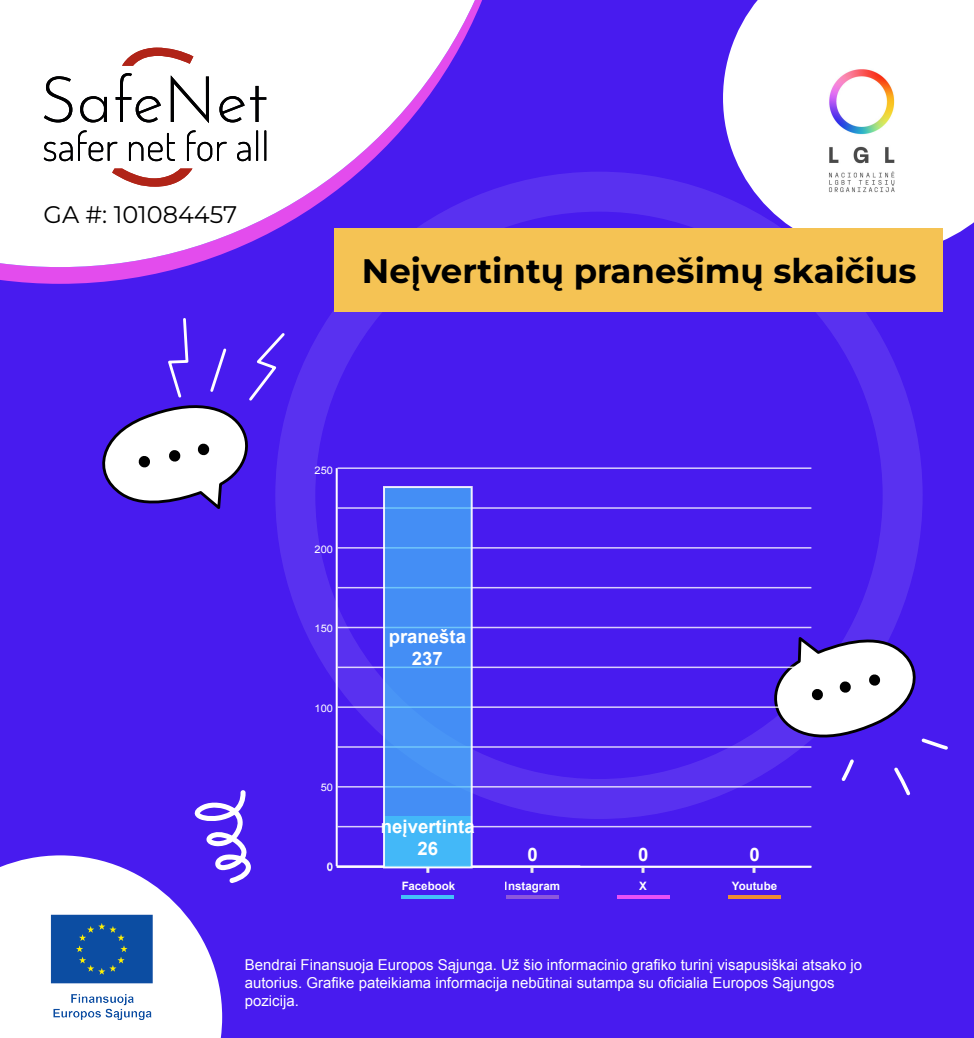
<style>
.page{position:relative;width:974px;height:1038px;background:#481bef}
.page>*{position:absolute;margin:0;border:0;box-sizing:border-box;transform-origin:0 0}
.t1{font:700 34px "Montserrat";color:#000}
.t2{font:24px "Montserrat";color:#000}
.t3{font:700 18.6px/22.2px "Arial";color:#fff;text-align:center}
.t4{font:15px/18px "Arial";color:#fff}
.t5{font:700 11.6px "Arial";color:#fff}
.t6{font:10.4px "Arial";color:#fff;scale:1.06 1}
</style>
<div class="page">
<svg style="left:0;top:0;width:482px;height:284px"></svg>
<svg style="left:0;top:0;width:475px;height:267px;fill:#fff"></svg>
<svg style="left:44px;top:48px;width:222px;height:139px;background:#e1dbdb"></svg>
<svg style="left:723px;top:0;width:251px;height:241px;background:#ede9fc"></svg>
<div style="left:275px;top:172px;width:648px;height:647px;border:40px solid #fff;border-radius:50%"></div>
<svg style="left:0;top:855px;width:222px;height:183px;fill:#fff"></svg>
<img style="left:39px;top:903px;width:126px;height:127px">
<svg style="left:194px;top:790px;width:57px;height:93px"></svg>
<svg style="left:749px;top:633px;width:199px;height:162px"></svg>
<svg style="left:102px;top:318px;width:185px;height:195px"></svg>
<img style="left:808px;top:56px;width:113px;height:155px">
<div style="left:335px;top:229px;width:608px;height:83px;background:#f5c354"></div>
<hr style="left:336px;top:468px;width:2px;height:398px;background:#fff">
<hr style="left:337px;top:866px;width:474px;height:2px;background:#fff">
<svg style="left:426px;top:868px;width:3px;height:5px"></svg>
<svg style="left:531px;top:868px;width:3px;height:5px"></svg>
<svg style="left:642px;top:868px;width:3px;height:5px"></svg>
<svg style="left:753px;top:868px;width:3px;height:5px"></svg>
<hr style="left:402px;top:896px;width:52px;height:3px;background:#43c1f9">
<hr style="left:506px;top:896px;width:52px;height:3px;background:#8c57dc">
<hr style="left:617px;top:896px;width:52px;height:3px;background:#ea51f6">
<hr style="left:728px;top:896px;width:52px;height:3px;background:#ee8d34">
<hr style="left:337px;top:865px;width:243px;height:2px;background:#fff">
<hr style="left:338px;top:826px;width:473px;height:1px;background:#fff">
<hr style="left:338px;top:786px;width:473px;height:2px;background:#fff">
<hr style="left:338px;top:746px;width:473px;height:2px;background:#fff">
<hr style="left:338px;top:706px;width:473px;height:2px;background:#fff">
<hr style="left:338px;top:667px;width:473px;height:1px;background:#fff">
<hr style="left:338px;top:627px;width:473px;height:1px;background:#fff">
<hr style="left:338px;top:587px;width:473px;height:1px;background:#fff">
<hr style="left:338px;top:547px;width:473px;height:2px;background:#fff">
<hr style="left:338px;top:507px;width:473px;height:2px;background:#fff">
<hr style="left:338px;top:467px;width:473px;height:2px;background:#fff">
<div style="left:384px;top:816px;width:88px;height:50px;background:#43b8f8"></div>
<div style="left:384px;top:488px;width:88px;height:328px;background:#448ef5"></div>
<div style="left:383px;top:486px;width:90px;height:382px;border:2px solid #fff"></div>
<h2 class="t2" style="left:44px;top:198px;width:195px">GA #: 101084457</h2>
<h1 class="t1" style="left:362px;top:248px;width:556px">Neįvertintų pranešimų skaičius</h1>
<p class="t6" style="left:315px;top:463px;width:19px">250</p>
<p class="t6" style="left:315px;top:543px;width:19px">200</p>
<p class="t6" style="left:315px;top:622px;width:19px">150</p>
<p class="t6" style="left:315px;top:701px;width:19px">100</p>
<p class="t6" style="left:321px;top:781px;width:13px">50</p>
<p class="t6" style="left:327px;top:860px;width:7px">0</p>
<p class="t3" style="left:389px;top:626px;width:79px">pranešta<br>237</p>
<p class="t3" style="left:381px;top:816px;width:95px">neįvertinta<br>26</p>
<p class="t3" style="left:528px;top:844px;width:12px">0</p>
<p class="t3" style="left:638px;top:844px;width:12px">0</p>
<p class="t3" style="left:749px;top:844px;width:12px">0</p>
<p class="t5" style="left:401px;top:878px;width:55px">Facebook</p>
<p class="t5" style="left:505px;top:878px;width:57px">Instagram</p>
<p class="t5" style="left:639px;top:878px;width:9px">X</p>
<p class="t5" style="left:732px;top:878px;width:47px">Youtube</p>
<p class="t4" style="left:245px;top:956px;width:619px">Bendrai Finansuoja Europos Sąjunga. Už šio informacinio grafiko turinį visapusiškai atsako jo autorius. Grafike pateikiama informacija nebūtinai sutampa su oficialia Europos Sąjungos pozicija.</p>
</div>
